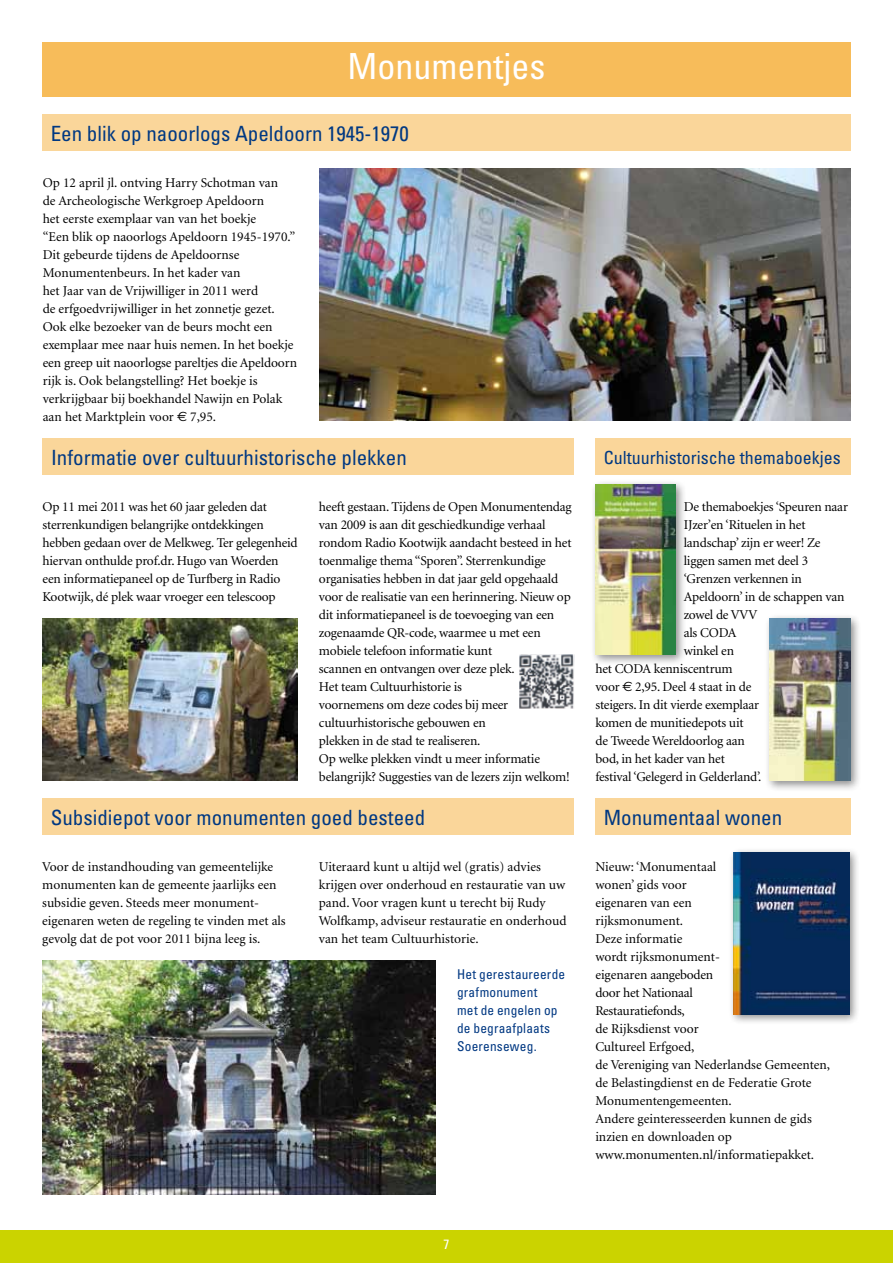
<style>
.page{position:relative;width:893px;height:1263px;background:#fff}
.page>*{position:absolute;margin:0;border:0;box-sizing:border-box;transform-origin:0 0}
.t1{font:condensed 36px "Univers";color:#fff}
.t2{font:condensed 21px "Univers";color:#003882}
.t3{font:condensed 18px "Univers";color:#003882}
.t4{font:13.5px/18px "Minion";letter-spacing:-.01em;color:#000}
.t5{font:condensed 13.5px/18px "Univers";letter-spacing:.015em;color:#003882}
.t6{font:condensed 13.5px "Univers";color:#fff}
.s1{font-family:"Euro Sans"}
</style>
<div class="page">
<div style="left:0;top:1231px;width:893px;height:32px;background:#cbd300"></div>
<div style="left:590px;top:479px;width:96px;height:186px;background:#000;opacity:.45"></div>
<img style="left:595px;top:484px;width:80px;height:171px">
<div style="left:42px;top:43px;width:808px;height:54px;background:#f7bc5a"></div>
<div style="left:595px;top:439px;width:256px;height:36px;background:#fad69a"></div>
<div style="left:595px;top:799px;width:256px;height:36px;background:#fad69a"></div>
<div style="left:43px;top:439px;width:531px;height:36px;background:#fad69a"></div>
<img style="left:319px;top:169px;width:532px;height:252px">
<div style="left:42px;top:115px;width:808px;height:36px;background:#fad69a"></div>
<img style="left:520px;top:655px;width:54px;height:54px">
<div style="left:42px;top:799px;width:532px;height:36px;background:#fad69a"></div>
<img style="left:42px;top:619px;width:256px;height:162px">
<img style="left:43px;top:961px;width:393px;height:234px">
<div style="left:764px;top:613px;width:98px;height:179px;background:#000;opacity:.45"></div>
<img style="left:770px;top:618px;width:80px;height:163px">
<div style="left:728px;top:847px;width:133px;height:178px;background:#000;opacity:.45"></div>
<img style="left:733px;top:852px;width:116px;height:162px">
<h1 class="t1" style="left:347px;top:43px;width:199px">Monumentjes</h1>
<h2 class="t2" style="left:51px;top:120px;width:360px">Een blik op naoorlogs Apeldoorn 1945-1970</h2>
<p class="t4" style="left:43px;top:174px;width:256px">Op 12 april jl. ontving Harry Schotman van<br>de Archeologische Werkgroep Apeldoorn<br>het eerste exemplaar van van het boekje<br>“Een blik op naoorlogs Apeldoorn 1945-1970.” Dit gebeurde tijdens de Apeldoornse Monumentenbeurs. In het kader van<br>het Jaar van de Vrijwilliger in 2011 werd<br>de erfgoedvrijwilliger in het zonnetje gezet.<br>Ook elke bezoeker van de beurs mocht een exemplaar mee naar huis nemen. In het boekje een greep uit naoorlogse pareltjes die Apeldoorn rijk is. Ook belangstelling? Het boekje is verkrijgbaar bij boekhandel Nawijn en Polak aan het Marktplein voor <span class="s1">e</span> 7,95.</p>
<h2 class="t2" style="left:51px;top:444px;width:357px">Informatie over cultuurhistorische plekken</h2>
<p class="t4" style="left:43px;top:498px;width:257px">Op 11 mei 2011 was het 60 jaar geleden dat sterrenkundigen belangrijke ontdekkingen hebben gedaan over de Melkweg. Ter gelegenheid hiervan onthulde prof.dr. Hugo van Woerden een informatiepaneel op de Turfberg in Radio Kootwijk, dé plek waar vroeger een telescoop</p>
<p class="t4" style="left:319px;top:498px;width:254px">heeft gestaan. Tijdens de Open Monumentendag van 2009 is aan dit geschiedkundige verhaal rondom Radio Kootwijk aandacht besteed in het toenmalige thema “Sporen”. Sterrenkundige organisaties hebben in dat jaar geld opgehaald voor de realisatie van een herinnering. Nieuw op dit informatiepaneel is de toevoeging van een zogenaamde QR-code, waarmee u met een mobiele telefoon informatie kunt<br>scannen en ontvangen over deze plek.<br>Het team Cultuurhistorie is<br>voornemens om deze codes bij meer cultuurhistorische gebouwen en<br>plekken in de stad te realiseren.<br>Op welke plekken vindt u meer informatie belangrijk? Suggesties van de lezers zijn welkom!</p>
<h2 class="t2" style="left:51px;top:804px;width:376px">Subsidiepot voor monumenten goed besteed</h2>
<p class="t4" style="left:42px;top:858px;width:245px">Voor de instandhouding van gemeentelijke monumenten kan de gemeente jaarlijks een subsidie geven. Steeds meer monument&shy;eigenaren weten de regeling te vinden met als gevolg dat de pot voor 2011 bijna leeg is.</p>
<p class="t4" style="left:319px;top:858px;width:249px">Uiteraard kunt u altijd wel (gratis) advies krijgen over onderhoud en restauratie van uw pand. Voor vragen kunt u terecht bij Rudy Wolfkamp, adviseur restauratie en onderhoud van het team Cultuurhistorie.</p>
<p class="t5" style="left:457px;top:964px;width:110px">Het gerestaureerde grafmonument<br>met de engelen op de begraafplaats<br>Soerenseweg.</p>
<h3 class="t3" style="left:604px;top:446px;width:238px">Cultuurhistorische themaboekjes</h3>
<p class="t4" style="left:684px;top:498px;width:166px">De themaboekjes ‘Speuren naar</p>
<p class="t4" style="left:684px;top:516px;width:123px">IJzer’en ‘Rituelen in het</p>
<p class="t4" style="left:684px;top:534px;width:138px">landschap’ zijn er weer! Ze</p>
<p class="t4" style="left:684px;top:552px;width:126px">liggen samen met deel 3</p>
<p class="t4" style="left:684px;top:570px;width:120px">‘Grenzen verkennen in</p>
<p class="t4" style="left:684px;top:588px;width:162px">Apeldoorn’ in de schappen van</p>
<p class="t4" style="left:684px;top:606px;width:75px">zowel de VVV</p>
<p class="t4" style="left:684px;top:624px;width:54px">als CODA</p>
<p class="t4" style="left:684px;top:642px;width:52px">winkel en</p>
<p class="t4" style="left:595px;top:660px;width:139px">het CODA kenniscentrum</p>
<p class="t4" style="left:595px;top:678px;width:157px">voor <span class="s1">€</span> 2,95. Deel 4 staat in de</p>
<p class="t4" style="left:595px;top:696px;width:165px">steigers. In dit vierde exemplaar</p>
<p class="t4" style="left:595px;top:714px;width:150px">komen de munitiedepots uit</p>
<p class="t4" style="left:595px;top:732px;width:151px">de Tweede Wereldoorlog aan</p>
<p class="t4" style="left:595px;top:750px;width:131px">bod, in het kader van het</p>
<p class="t4" style="left:595px;top:768px;width:168px">festival ‘Gelegerd in Gelderland’.</p>
<h2 class="t2" style="left:604px;top:804px;width:180px">Monumentaal wonen</h2>
<p class="t4" style="left:595px;top:858px;width:236px">Nieuw: ‘Monumentaal<br>wonen’ gids voor<br>eigenaren van een<br>rijksmonument.<br>Deze informatie<br>wordt rijksmonument-<br>eigenaren aangeboden<br>door het Nationaal<br>Restauratiefonds,<br>de Rijksdienst voor<br>Cultureel Erfgoed,<br>de Vereniging van Nederlandse Gemeenten, de Belastingdienst en de Federatie Grote<br>Monumentengemeenten.<br>Andere geinteresseerden kunnen de gids inzien en downloaden op www.monumenten.nl/informatiepakket.</p>
<p class="t6" style="left:443px;top:1235px;width:7px">7</p>
</div>
